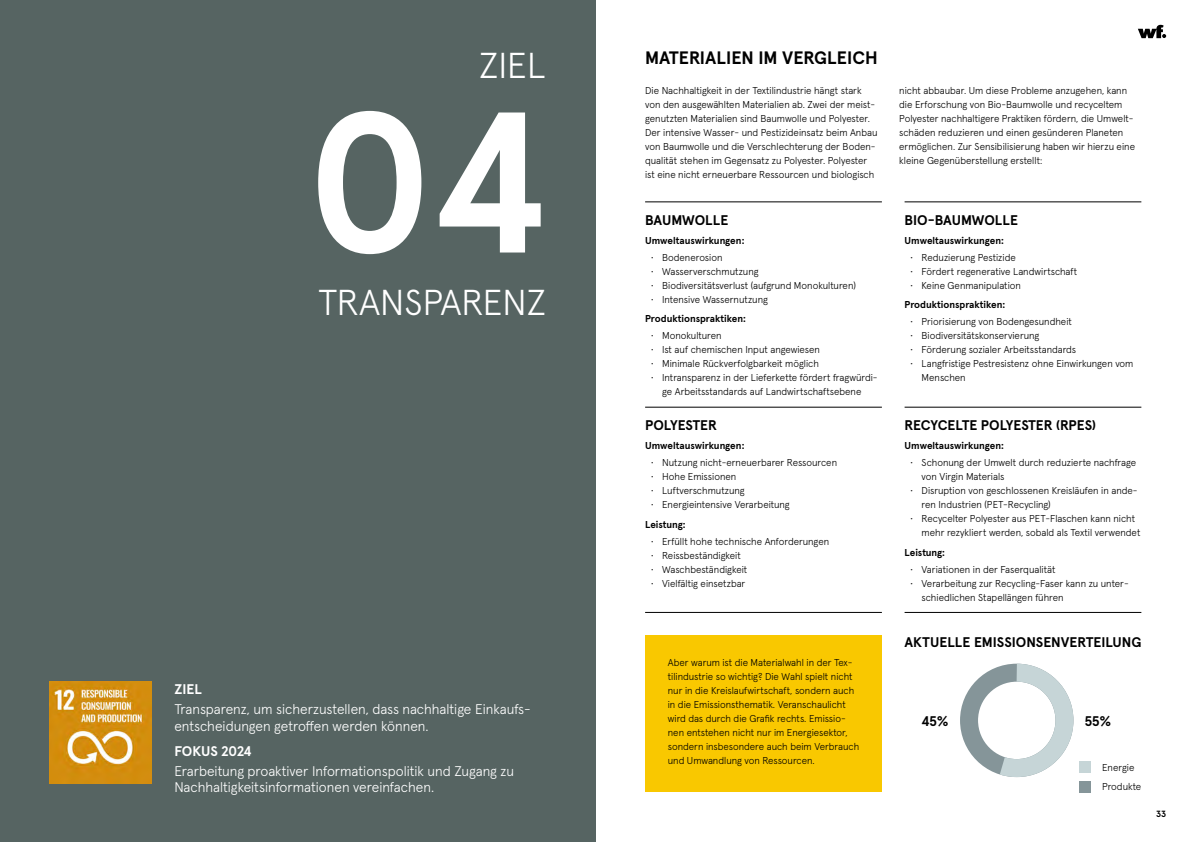
<style>
.page{position:relative;width:1191px;height:842px;background:#fff}
.page>*{position:absolute;margin:0;border:0;box-sizing:border-box;transform-origin:0 0}
.t1{font:700 200px "Apercu Pro";color:#fff}
.t2{font:300 36px "Apercu Pro";color:#fff}
.t3{font:700 18px "Apercu Pro";color:#000}
.t4{font:300 14px/16.8px "Apercu Pro";color:#fff}
.t5{font:700 14px "Apercu Pro";letter-spacing:-.005em;color:#000}
.t6{font:700 14px "Apercu Pro";color:#fff}
.t7{font:300 10px/14px "Apercu Pro";color:#000}
.t8{font:700 10px "Apercu Pro";letter-spacing:-.005em;color:#000}
.t9{font:700 9px "Apercu Pro";color:#000}
</style>
<div class="page">
<svg style="left:1138px;top:25px;width:28px;height:13px"></svg>
<div style="left:0;top:0;width:595px;height:842px;background:#566462"></div>
<img style="left:50px;top:682px;width:102px;height:102px">
<hr style="left:645px;top:201px;width:237px;height:1px;background:#000">
<hr style="left:904px;top:201px;width:237px;height:1px;background:#000">
<hr style="left:645px;top:407px;width:237px;height:1px;background:#000">
<hr style="left:904px;top:407px;width:237px;height:1px;background:#000">
<hr style="left:645px;top:612px;width:237px;height:1px;background:#000">
<div style="left:1079px;top:761px;width:11px;height:11px;background:#c6d5d7"></div>
<div style="left:1079px;top:781px;width:11px;height:11px;background:#859599"></div>
<div style="left:960px;top:664px;width:113px;height:113px;border:18px solid #859599;border-radius:50%"></div>
<svg style="left:979px;top:663px;width:103px;height:115px"></svg>
<div style="left:645px;top:636px;width:237px;height:156px;background:#f9c800"></div>
<hr style="left:904px;top:612px;width:237px;height:1px;background:#000">
<h2 class="t2" style="left:479px;top:38px;width:68px">ZIEL</h2>
<h1 class="t1" style="left:308px;top:27px;width:239px">04</h1>
<h2 class="t2" style="left:318px;top:275px;width:229px">TRANSPARENZ</h2>
<h3 class="t6" style="left:174px;top:678px;width:29px">ZIEL</h3>
<h3 class="t4" style="left:174px;top:699px;width:358px">Transparenz, um sicherzustellen, dass nachhaltige Einkaufs&shy;entscheidungen getroffen werden können.</h3>
<h3 class="t6" style="left:174px;top:740px;width:79px">FOKUS 2024</h3>
<h3 class="t4" style="left:174px;top:761px;width:341px">Erarbeitung proaktiver Informationspolitik und Zugang zu<br>Nachhaltigkeitsinformationen vereinfachen.</h3>
<h3 class="t3" style="left:645px;top:44px;width:234px">MATERIALIEN IM VERGLEICH</h3>
<p class="t7" style="left:645px;top:83px;width:234px">Die Nachhaltigkeit in der Textilindustrie hängt stark von den ausgewählten Materialien ab. Zwei der meist&shy;genutzten Materialien sind Baumwolle und Polyester.<br>Der intensive Wasser- und Pestizideinsatz beim Anbau von Baumwolle und die Verschlechterung der Boden&shy;qualität stehen im Gegensatz zu Polyester. Polyester ist eine nicht erneuerbare Ressourcen und biologisch</p>
<p class="t7" style="left:899px;top:83px;width:237px">nicht abbaubar. Um diese Probleme anzugehen, kann die Erforschung von Bio-Baumwolle und recyceltem Polyester nachhaltigere Praktiken fördern, die Umwelt&shy;schäden reduzieren und einen gesünderen Planeten ermöglichen. Zur Sensibilisierung haben wir hierzu eine kleine Gegenüberstellung erstellt:</p>
<h3 class="t5" style="left:645px;top:209px;width:85px">BAUMWOLLE</h3>
<p class="t8" style="left:645px;top:233px;width:101px">Umweltauswirkungen:</p>
<p class="t7" style="left:651px;top:249px;width:73px">• Bodenerosion</p>
<p class="t7" style="left:651px;top:263px;width:109px">• Wasserverschmutzung</p>
<p class="t7" style="left:651px;top:277px;width:207px">• Biodiversitätsverlust (aufgrund Monokulturen)</p>
<p class="t7" style="left:651px;top:291px;width:118px">• Intensive Wassernutzung</p>
<p class="t8" style="left:645px;top:311px;width:102px">Produktionspraktiken:</p>
<p class="t7" style="left:651px;top:328px;width:72px">• Monokulturen</p>
<p class="t7" style="left:651px;top:342px;width:171px">• Ist auf chemischen Input angewiesen</p>
<p class="t7" style="left:651px;top:356px;width:170px">• Minimale Rückverfolgbarkeit möglich</p>
<p class="t7" style="left:651px;top:370px;width:228px;text-align:center">• Intransparenz in der Lieferkette fördert fragwürdi&shy;ge Arbeitsstandards auf Landwirtschaftsebene</p>
<h3 class="t5" style="left:904px;top:209px;width:115px">BIO-BAUMWOLLE</h3>
<p class="t8" style="left:904px;top:233px;width:101px">Umweltauswirkungen:</p>
<p class="t7" style="left:910px;top:249px;width:107px">• Reduzierung Pestizide</p>
<p class="t7" style="left:910px;top:263px;width:168px">• Fördert regenerative Landwirtschaft</p>
<p class="t7" style="left:910px;top:277px;width:112px">• Keine Genmanipulation</p>
<p class="t8" style="left:904px;top:297px;width:102px">Produktionspraktiken:</p>
<p class="t7" style="left:910px;top:314px;width:163px">• Priorisierung von Bodengesundheit</p>
<p class="t7" style="left:910px;top:328px;width:131px">• Biodiversitätskonservierung</p>
<p class="t7" style="left:910px;top:342px;width:167px">• Förderung sozialer Arbeitsstandards</p>
<p class="t7" style="left:921px;top:356px;width:213px;text-indent:-11px">• Langfristige Pestresistenz ohne Einwirkungen vom<br>Menschen</p>
<h3 class="t5" style="left:645px;top:414px;width:73px">POLYESTER</h3>
<h3 class="t5" style="left:904px;top:414px;width:193px">RECYCELTE POLYESTER (RPES)</h3>
<p class="t8" style="left:645px;top:438px;width:101px">Umweltauswirkungen:</p>
<p class="t7" style="left:651px;top:455px;width:188px">• Nutzung nicht-erneuerbarer Ressourcen</p>
<p class="t7" style="left:651px;top:469px;width:87px">• Hohe Emissionen</p>
<p class="t7" style="left:651px;top:483px;width:95px">• Luftverschmutzung</p>
<p class="t7" style="left:651px;top:497px;width:140px">• Energieintensive Verarbeitung</p>
<p class="t8" style="left:645px;top:516px;width:42px">Leistung:</p>
<p class="t7" style="left:651px;top:533px;width:180px">• Erfüllt hohe technische Anforderungen</p>
<p class="t7" style="left:651px;top:547px;width:92px">• Reissbeständigkeit</p>
<p class="t7" style="left:651px;top:561px;width:98px">• Waschbeständigkeit</p>
<p class="t7" style="left:651px;top:575px;width:96px">• Vielfältig einsetzbar</p>
<p class="t7" style="left:668px;top:655px;width:193px">Aber warum ist die Materialwahl in der Tex&shy;tilindustrie so wichtig? Die Wahl spielt nicht nur in die Kreislaufwirtschaft, sondern auch in die Emissionsthematik. Veranschaulicht wird das durch die Grafik rechts. Emissio&shy;nen entstehen nicht nur im Energiesektor, sondern insbesondere auch beim Verbrauch und Umwandlung von Ressourcen.</p>
<p class="t8" style="left:904px;top:438px;width:101px">Umweltauswirkungen:</p>
<p class="t7" style="left:921px;top:455px;width:216px;text-indent:-11px">• Schonung der Umwelt durch reduzierte nachfrage von Virgin Materials</p>
<p class="t7" style="left:921px;top:483px;width:217px;text-indent:-11px">• Disruption von geschlossenen Kreisläufen in ande&shy;ren Industrien (PET-Recycling)</p>
<p class="t7" style="left:921px;top:511px;width:220px;text-indent:-11px">• Recycelter Polyester aus PET-Flaschen kann nicht mehr rezykliert werden, sobald als Textil verwendet</p>
<p class="t8" style="left:904px;top:544px;width:42px">Leistung:</p>
<p class="t7" style="left:910px;top:561px;width:147px">• Variationen in der Faserqualität</p>
<p class="t7" style="left:921px;top:575px;width:209px;text-indent:-11px">• Verarbeitung zur Recycling-Faser kann zu unter&shy;schiedlichen Stapellängen führen</p>
<h3 class="t5" style="left:904px;top:631px;width:238px">AKTUELLE EMISSIONSENVERTEILUNG</h3>
<h3 class="t5" style="left:921px;top:710px;width:29px">45%</h3>
<h3 class="t5" style="left:1084px;top:710px;width:28px">55%</h3>
<p class="t7" style="left:1102px;top:756px;width:41px;line-height:19.8px">Energie<br>Produkte</p>
<p class="t9" style="left:1156px;top:807px;width:11px">33</p>
</div>
